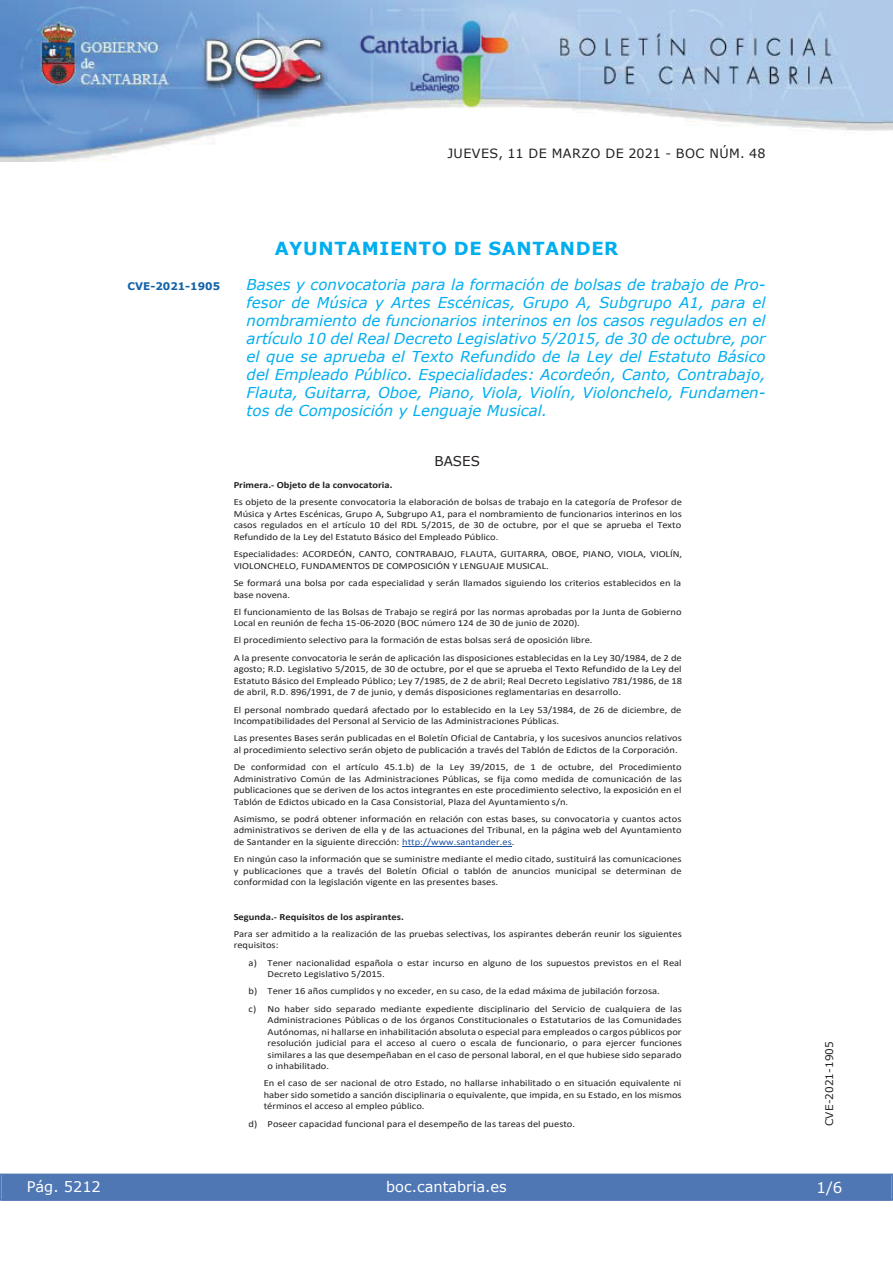
<style>
.page{position:relative;width:893px;height:1263px;background:#fff}
.page>*{position:absolute;margin:0;border:0;box-sizing:border-box;transform-origin:0 0}
.t1{font:700 18px "Verdana";letter-spacing:.035em;color:#00aeef}
.t2{font:italic 15px/18px "Verdana";color:#00aeef;text-align:justify}
.t3{font:15px "Verdana";color:#fff}
.t4{font:14.55px "Verdana";color:#fff}
.t5{font:13.5px "Verdana";color:#231f20}
.t6{font:12.75px "Verdana";letter-spacing:.035em;color:#231f20}
.t7{font:10.5px "Verdana";color:#231f20}
.t8{font:700 10.5px "Verdana";color:#1263a9}
.t9{font:9.45px/11.6px "Calibri";color:#231f20;scale:1.12 1}
.t10{font:700 9.45px "Calibri";color:#231f20;scale:1.12 1}
.s1{color:#2256a6}
</style>
<div class="page">
<img style="left:0;top:0;width:893px;height:161px">
<div style="left:1px;top:1174px;width:890px;height:27px;background:#4f77b3"></div>
<div style="left:0;top:1174px;width:893px;height:27px;border:1px solid #4f77b3"></div>
<hr style="left:402px;top:846px;width:110px;height:1px;background:#2256a6">
<h3 class="t6" style="left:447px;top:145px;width:320px">JUEVES, 11 DE MARZO DE 2021 - BOC NÚM. 48</h3>
<h1 class="t1" style="left:275px;top:237px;width:345px">AYUNTAMIENTO DE SANTANDER</h1>
<p class="t8" style="left:128px;top:279px;width:94px">CVE-2021-1905</p>
<p class="t2" style="left:247px;top:275px;width:520px">Bases y convocatoria para la formación de bolsas de trabajo de Pro&shy;fesor de Música y Artes Escénicas, Grupo A, Subgrupo A1, para el nombramiento de funcionarios interinos en los casos regulados en el artículo 10 del Real Decreto Legislativo 5/2015, de 30 de octubre, por el que se aprueba el Texto Refundido de la Ley del Estatuto Básico del Empleado Público. Especialidades: Acordeón, Canto, Contrabajo, Flauta, Guitarra, Oboe, Piano, Viola, Violín, Violonchelo, Fundamen&shy;tos de Composición y Lenguaje Musical.</p>
<h3 class="t5" style="left:434px;top:453px;width:47px">BASES</h3>
<p class="t10" style="left:234px;top:481px;width:143px">Primera.- Objeto de la convocatoria.</p>
<p class="t9" style="left:234px;top:497px;width:402px;text-align:justify">Es objeto de la presente convocatoria la elaboración de bolsas de trabajo en la categoría de Profesor de Música y Artes Escénicas, Grupo A, Subgrupo A1, para el nombramiento de funcionarios interinos en los casos regulados en el artículo 10 del RDL 5/2015, de 30 de octubre, por el que se aprueba el Texto Refundido de la Ley del Estatuto Básico del Empleado Público.</p>
<p class="t9" style="left:234px;top:549px;width:402px">Especialidades: ACORDEÓN, CANTO, CONTRABAJO, FLAUTA, GUITARRA, OBOE, PIANO, VIOLA, VIOLÍN,<br>VIOLONCHELO, FUNDAMENTOS DE COMPOSICIÓN Y LENGUAJE MUSICAL.</p>
<p class="t9" style="left:234px;top:578px;width:401px">Se formará una bolsa por cada especialidad y serán llamados siguiendo los criterios establecidos en la base novena.</p>
<p class="t9" style="left:234px;top:607px;width:401px">El funcionamiento de las Bolsas de Trabajo se regirá por las normas aprobadas por la Junta de Gobierno<br>Local en reunión de fecha 15-06-2020 (BOC número 124 de 30 de junio de 2020).</p>
<p class="t9" style="left:234px;top:632px;width:402px;line-height:17.2px">El procedimiento selectivo para la formación de estas bolsas será de oposición libre.<br>A la presente convocatoria le serán de aplicación las disposiciones establecidas en la Ley 30/1984, de 2 de</p>
<p class="t9" style="left:234px;top:664px;width:402px;text-align:justify">agosto; R.D. Legislativo 5/2015, de 30 de octubre, por el que se aprueba el Texto Refundido de la Ley del Estatuto Básico del Empleado Público; Ley 7/1985, de 2 de abril; Real Decreto Legislativo 781/1986, de 18 de abril, R.D. 896/1991, de 7 de junio, y demás disposiciones reglamentarias en desarrollo.</p>
<p class="t9" style="left:234px;top:704px;width:401px">El personal nombrado quedará afectado por lo establecido en la Ley 53/1984, de 26 de diciembre, de<br>Incompatibilidades del Personal al Servicio de las Administraciones Públicas.</p>
<p class="t9" style="left:234px;top:733px;width:402px">Las presentes Bases serán publicadas en el Boletín Oficial de Cantabria, y los sucesivos anuncios relativos al procedimiento selectivo serán objeto de publicación a través del Tablón de Edictos de la Corporación.</p>
<p class="t9" style="left:234px;top:762px;width:402px;text-align:justify">De conformidad con el artículo 45.1.b) de la Ley 39/2015, de 1 de octubre, del Procedimiento Administrativo Común de las Administraciones Públicas, se fija como medida de comunicación de las publicaciones que se deriven de los actos integrantes en este procedimiento selectivo, la exposición en el Tablón de Edictos ubicado en la Casa Consistorial, Plaza del Ayuntamiento s/n.</p>
<p class="t9" style="left:234px;top:814px;width:401px;text-align:justify">Asimismo, se podrá obtener información en relación con estas bases, su convocatoria y cuantos actos administrativos se deriven de ella y de las actuaciones del Tribunal, en la página web del Ayuntamiento de Santander en la siguiente dirección: <span class="s1">http://www.santander.es</span>.</p>
<p class="t9" style="left:234px;top:854px;width:401px;text-align:justify">En ningún caso la información que se suministre mediante el medio citado, sustituirá las comunicaciones y publicaciones que a través del Boletín Oficial o tablón de anuncios municipal se determinan de conformidad con la legislación vigente en las presentes bases.</p>
<p class="t10" style="left:234px;top:913px;width:153px">Segunda.- Requisitos de los aspirantes.</p>
<p class="t9" style="left:234px;top:929px;width:402px">Para ser admitido a la realización de las pruebas selectivas, los aspirantes deberán reunir los siguientes requisitos:</p>
<p class="t9" style="left:268px;top:957px;width:371px;text-indent:-19px">a) Tener nacionalidad española o estar incurso en alguno de los supuestos previstos en el Real<br>Decreto Legislativo 5/2015.</p>
<p class="t9" style="left:249px;top:983px;width:388px;line-height:17.1px">b) Tener 16 años cumplidos y no exceder, en su caso, de la edad máxima de jubilación forzosa.<br>c) No haber sido separado mediante expediente disciplinario del Servicio de cualquiera de las</p>
<p class="t9" style="left:268px;top:1015px;width:371px;text-align:justify">Administraciones Públicas o de los órganos Constitucionales o Estatutarios de las Comunidades Autónomas, ni hallarse en inhabilitación absoluta o especial para empleados o cargos públicos por resolución judicial para el acceso al cuero o escala de funcionario, o para ejercer funciones similares a las que desempeñaban en el caso de personal laboral, en el que hubiese sido separado o inhabilitado.</p>
<p class="t9" style="left:264px;top:1078px;width:375px;text-align:justify">En el caso de ser nacional de otro Estado, no hallarse inhabilitado o en situación equivalente ni haber sido sometido a sanción disciplinaria o equivalente, que impida, en su Estado, en los mismos términos el acceso al empleo público.</p>
<p class="t9" style="left:249px;top:1119px;width:293px">d) Poseer capacidad funcional para el desempeño de las tareas del puesto.</p>
<h3 class="t4" style="left:27px;top:1177px;width:76px">Pág. 5212</h3>
<h3 class="t4" style="left:386px;top:1178px;width:122px">boc.cantabria.es</h3>
<p class="t7" style="left:823px;top:1126px;width:87px;rotate:-90deg">CVE-2021-1905</p>
<h2 class="t3" style="left:816px;top:1178px;width:27px">1/6</h2>
</div>
